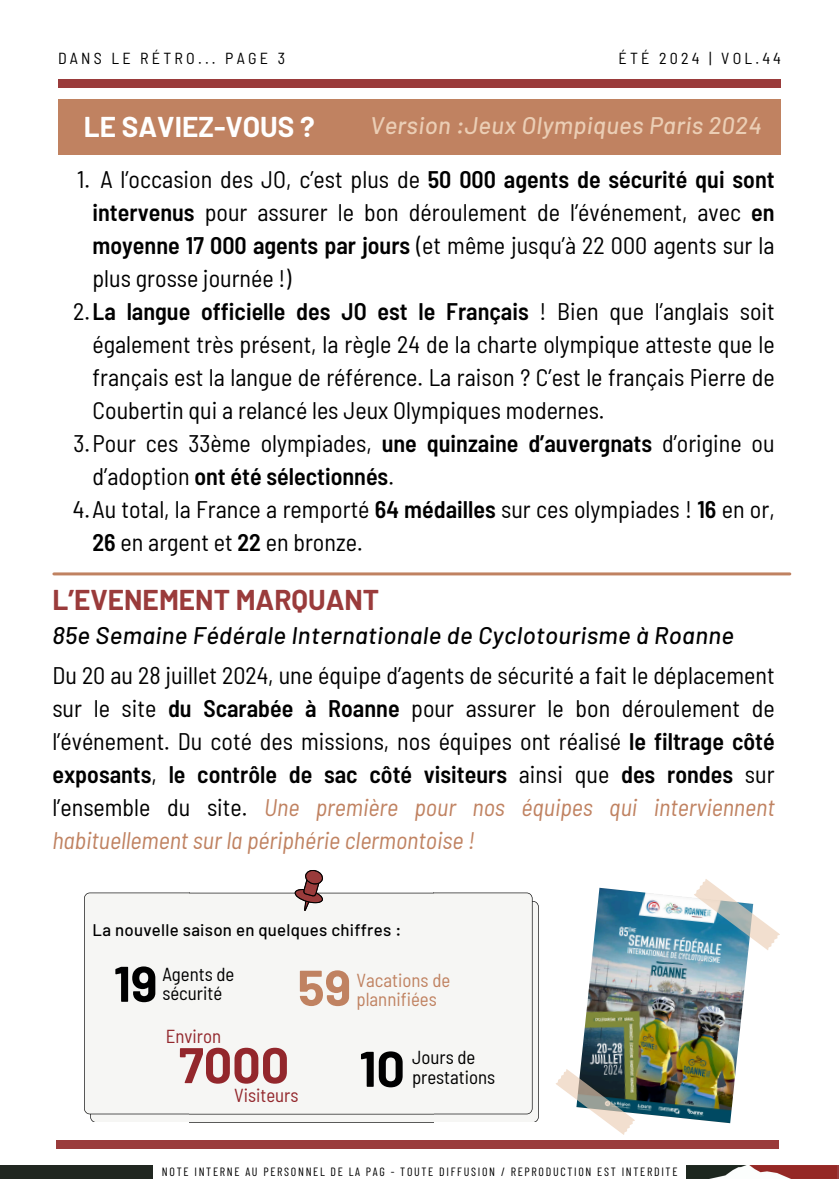
<style>
.page{position:relative;width:839px;height:1191px;background:#fff}
.page>*{position:absolute;margin:0;border:0;box-sizing:border-box;transform-origin:0 0}
.t1{font:700 50px "Barlow";color:#000}
.t2{font:700 50px "Barlow";color:#93272c}
.t3{font:700 50px "Barlow";color:#c08261}
.t4{font:700 28px "Barlow";color:#9a3b3b}
.t5{font:700 28px "Barlow";color:#fff}
.t6{font:semi-condensed 24px/33px "Barlow";color:#000;text-align:justify}
.t7{font:italic 500 24px "Barlow";letter-spacing:.015em;color:#000}
.t8{font:italic 500 24px "Barlow";letter-spacing:.015em;color:#ebceb5}
.t9{font:semi-condensed 18.8px/19.6px "Barlow";color:#000}
.t10{font:semi-condensed 18.8px/19.6px "Barlow";color:#c08261}
.t11{font:semi-condensed 18.8px "Barlow";color:#93272c}
.t12{font:500 16.8px "Barlow";letter-spacing:.015em;color:#000}
.t13{font:semi-condensed 16px "Barlow";letter-spacing:.2em;color:#000}
.t14{font:12px "Barlow Condensed";letter-spacing:.14em;color:#000}
.s1{font-weight:600}
.s2{font-style:italic;color:#c08261}
</style>
<div class="page">
<div style="left:58px;top:80px;width:723px;height:7px;background:#9a3b3b"></div>
<div style="left:791px;top:1165px;width:47px;height:14px;background:#952825"></div>
<img style="left:686px;top:1165px;width:105px;height:14px">
<div style="left:0;top:1165px;width:153px;height:14px;background:#212721"></div>
<hr style="left:54px;top:572px;width:735px;height:3px;background:#c08261">
<div style="left:56px;top:1141px;width:723px;height:7px;background:#9a3b3b"></div>
<div style="left:59px;top:99px;width:722px;height:56px;background:#c08261"></div>
<div style="left:84px;top:893px;width:105px;height:229px;background:#f6f6f4"></div>
<div style="left:433px;top:893px;width:105px;height:229px;background:#f6f6f4"></div>
<svg style="left:189px;top:1114px;width:244px;height:8px;fill:#f6f6f4"></svg>
<div style="left:189px;top:893px;width:244px;height:221px;background:#f6f6f4"></div>
<svg style="left:294px;top:870px;width:30px;height:41px"></svg>
<img style="left:582px;top:888px;width:165px;height:235px">
<svg style="left:689px;top:879px;width:91px;height:90px"></svg>
<svg style="left:551px;top:1052px;width:88px;height:97px"></svg>
<p class="t13" style="left:58px;top:48px;width:228px">DANS LE RÉTRO... PAGE 3</p>
<p class="t13" style="left:618px;top:48px;width:164px">ÉTÉ 2024 | VOL.44</p>
<p class="t5" style="left:84px;top:109px;width:232px">LE SAVIEZ-VOUS ?</p>
<p class="t8" style="left:370px;top:110px;width:393px">Version :Jeux Olympiques Paris 2024</p>
<p class="t6" style="left:92px;top:162px;width:683px;text-indent:-15px">1. A l’occasion des JO, c’est plus de <span class="s1">50 000 agents de sécurité qui sont intervenus</span> pour assurer le bon déroulement de l’événement, avec <span class="s1">en moyenne 17 000 agents par jours</span> (et même jusqu’à 22 000 agents sur la plus grosse journée !)</p>
<h5 class="t6" style="left:92px;top:294px;width:683px;text-indent:-19px">2.<span class="s1">La langue officielle des JO est le Français</span> ! Bien que l’anglais soit également très présent, la règle 24 de la charte olympique atteste que le français est la langue de référence. La raison ? C’est le français Pierre de Coubertin qui a relancé les Jeux Olympiques modernes.</h5>
<p class="t6" style="left:92px;top:426px;width:683px;text-indent:-19px">3.Pour ces 33ème olympiades, <span class="s1">une quinzaine d’auvergnats</span> d’origine ou d’adoption <span class="s1">ont été sélectionnés</span>.</p>
<p class="t6" style="left:92px;top:492px;width:683px;text-indent:-20px">4.Au total, la France a remporté <span class="s1">64 médailles</span> sur ces olympiades ! <span class="s1">16</span> en or,<br><span class="s1">26</span> en argent et <span class="s1">22</span> en bronze.</p>
<h4 class="t4" style="left:52px;top:582px;width:328px">L’EVENEMENT MARQUANT</h4>
<p class="t7" style="left:52px;top:620px;width:683px">85e Semaine Fédérale Internationale de Cyclotourisme à Roanne</p>
<p class="t6" style="left:52px;top:658px;width:723px">Du 20 au 28 juillet 2024, une équipe d’agents de sécurité a fait le déplacement sur le site <span class="s1">du Scarabée à Roanne</span> pour assurer le bon déroulement de l’événement. Du coté des missions, nos équipes ont réalisé <span class="s1">le filtrage côté exposants</span>, <span class="s1">le contrôle de sac côté visiteurs</span> ainsi que <span class="s1">des rondes</span> sur l’ensemble du site. <span class="s2">Une première pour nos équipes qui interviennent habituellement sur la périphérie clermontoise !</span></p>
<h6 class="t12" style="left:92px;top:919px;width:310px">La nouvelle saison en quelques chiffres :</h6>
<p class="t9" style="left:162px;top:964px;width:74px">Agents de</p>
<h2 class="t1" style="left:114px;top:952px;width:45px">19</h2>
<p class="t3" style="left:297px;top:956px;width:55px">59</p>
<p class="t10" style="left:356px;top:969px;width:95px">Vacations de plannifiées</p>
<p class="t9" style="left:162px;top:983px;width:61px">sécurité</p>
<h3 class="t11" style="left:166px;top:1024px;width:57px">Environ</h3>
<p class="t2" style="left:179px;top:1033px;width:112px">7000</p>
<h2 class="t11" style="left:234px;top:1083px;width:66px">Visiteurs</h2>
<h3 class="t1" style="left:359px;top:1037px;width:47px">10</h3>
<p class="t9" style="left:412px;top:1047px;width:85px">Jours de prestations</p>
<p class="t14" style="left:162px;top:1164px;width:517px">NOTE INTERNE AU PERSONNEL DE LA PAG - TOUTE DIFFUSION / REPRODUCTION EST INTERDITE</p>
</div>
